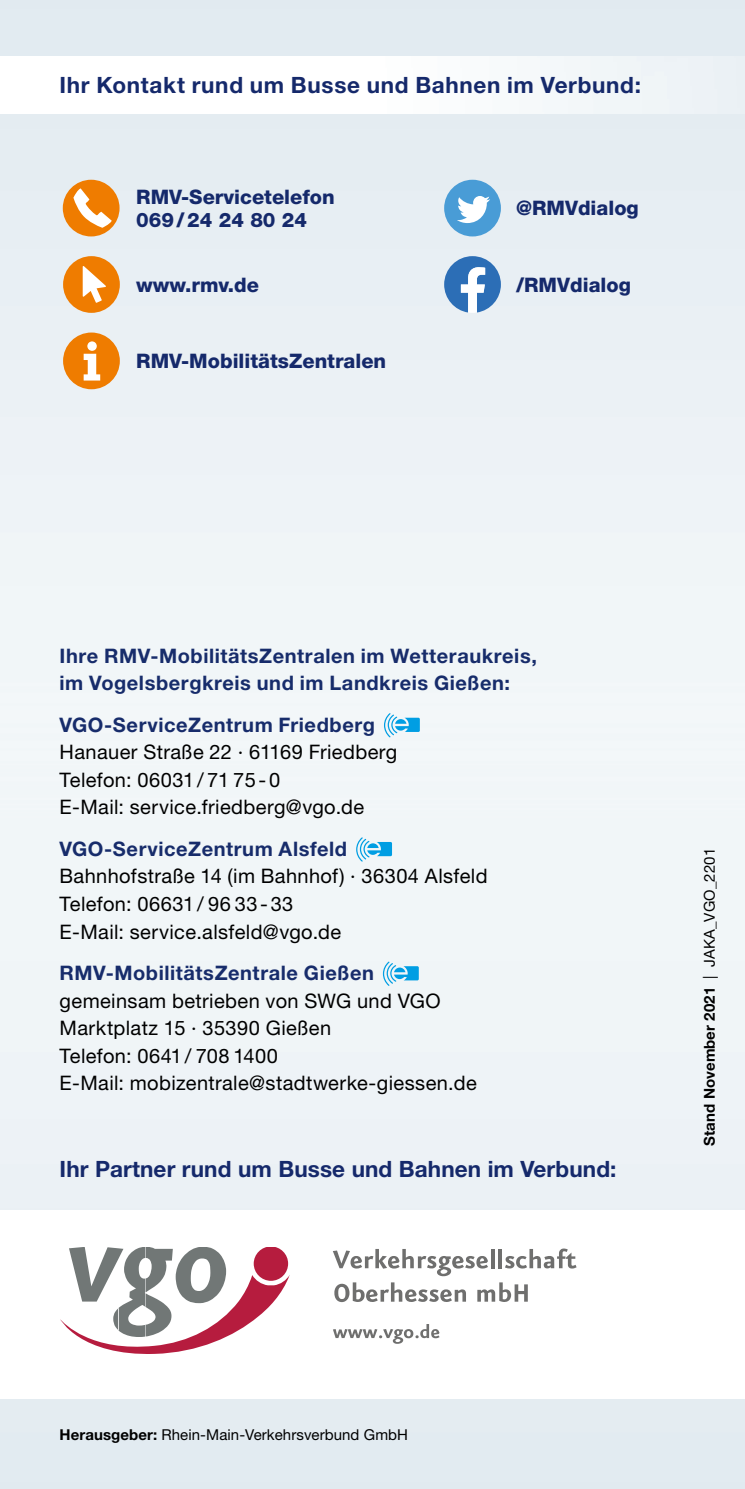
<style>
.page{position:relative;width:745px;height:1489px;background:#fff}
.page>*{position:absolute;margin:0;border:0;box-sizing:border-box;transform-origin:0 0}
.t1{font:700 22.5px "Helvetica Neue LT Std";letter-spacing:.03em;color:#15296b}
.t2{font:700 22.5px "Helvetica Neue LT Std";letter-spacing:.005em;color:#15296b}
.t3{font:20px/27.5px "Helvetica Neue LT Std";letter-spacing:.02em;color:#000}
.t4{font:700 20px/27.5px "Helvetica Neue LT Std";letter-spacing:.03em;color:#172c6b}
.t5{font:800 20px/22.5px "Helvetica Neue LT Std";color:#15296b}
.t6{font:15px "Helvetica Neue LT Std";letter-spacing:.005em;color:#000}
.t7{font:700 15px "Helvetica Neue LT Std";letter-spacing:.005em;color:#000}
.s1{font-weight:400}
.s2{font-weight:700}
</style>
<div class="page">
<img style="left:0;top:0;width:744px;height:1488px">
<div style="left:0;top:1210px;width:744px;height:189px;background:#fff"></div>
<img style="left:0;top:57px;width:744px;height:56px">
<div style="left:63px;top:180px;width:56px;height:56px;background:#ef7c00;border-radius:50%"></div>
<svg style="left:73px;top:188px;width:39px;height:40px"></svg>
<div style="left:63px;top:256px;width:57px;height:57px;background:#ef7c00;border-radius:50%"></div>
<svg style="left:83px;top:266px;width:23px;height:37px"></svg>
<div style="left:63px;top:332px;width:57px;height:57px;background:#ef7c00;border-radius:50%"></div>
<svg style="left:84px;top:341px;width:16px;height:39px"></svg>
<div style="left:444px;top:180px;width:56px;height:56px;background:#499cd6;border-radius:50%"></div>
<svg style="left:457px;top:196px;width:33px;height:27px"></svg>
<svg style="left:444px;top:256px;width:56px;height:57px"></svg>
<svg style="left:384px;top:713px;width:35px;height:24px"></svg>
<svg style="left:356px;top:837px;width:36px;height:24px"></svg>
<svg style="left:382px;top:961px;width:36px;height:24px"></svg>
<svg style="left:333px;top:1249px;width:154px;height:27px"></svg>
<svg style="left:491px;top:1249px;width:3px;height:19px"></svg>
<hr style="left:498px;top:1248px;width:4px;height:20px;background:#6f6f6e">
<svg style="left:505px;top:1248px;width:71px;height:20px"></svg>
<svg style="left:334px;top:1282px;width:131px;height:19px"></svg>
<svg style="left:477px;top:1282px;width:50px;height:19px"></svg>
<svg style="left:333px;top:1324px;width:106px;height:19px"></svg>
<svg style="left:60px;top:1247px;width:229px;height:106px"></svg>
<p class="t1" style="left:60px;top:71px;width:582px">Ihr Kontakt rund um Busse und Bahnen im Verbund:</p>
<p class="t5" style="left:136px;top:186px;width:200px">RMV-Servicetelefon<br>069 / 24 24 80 24</p>
<p class="t5" style="left:136px;top:273px;width:124px">www.rmv.de</p>
<p class="t5" style="left:136px;top:349px;width:251px">RMV-MobilitätsZentralen</p>
<p class="t5" style="left:515px;top:197px;width:124px">@RMVdialog</p>
<p class="t5" style="left:515px;top:273px;width:116px">/RMVdialog</p>
<p class="t4" style="left:60px;top:641px;width:478px">Ihre RMV-MobilitätsZentralen im Wetteraukreis, im Vogelsbergkreis und im Landkreis Gießen:</p>
<p class="t4" style="left:60px;top:710px;width:317px">VGO-ServiceZentrum Friedberg</p>
<p class="t3" style="left:60px;top:738px;width:339px">Hanauer Straße 22 · 61169 Friedberg<br>Telefon: 06031 / 71 75 - 0<br>E-Mail: service.friedberg@vgo.de</p>
<p class="t4" style="left:60px;top:834px;width:289px">VGO-ServiceZentrum Alsfeld</p>
<p class="t3" style="left:60px;top:862px;width:429px">Bahnhofstraße 14 (im Bahnhof) · 36304 Alsfeld<br>Telefon: 06631 / 96 33 - 33<br>E-Mail: service.alsfeld@vgo.de</p>
<p class="t4" style="left:60px;top:958px;width:315px">RMV-MobilitätsZentrale Gießen</p>
<p class="t3" style="left:60px;top:986px;width:418px">gemeinsam betrieben von SWG und VGO Marktplatz 15 · 35390 Gießen<br>Telefon: 0641 / 708 1400<br>E-Mail: mobizentrale@stadtwerke-giessen.de</p>
<p class="t2" style="left:60px;top:1154px;width:558px">Ihr Partner rund um Busse und Bahnen im Verbund:</p>
<p class="t7" style="left:699px;top:1145px;width:299px;rotate:-90deg">Stand November 2021 <span class="s1">| JAKA_VGO_2201</span></p>
<p class="t6" style="left:60px;top:1425px;width:350px"><span class="s2">Herausgeber:</span> Rhein-Main-Verkehrsverbund GmbH</p>
</div>
